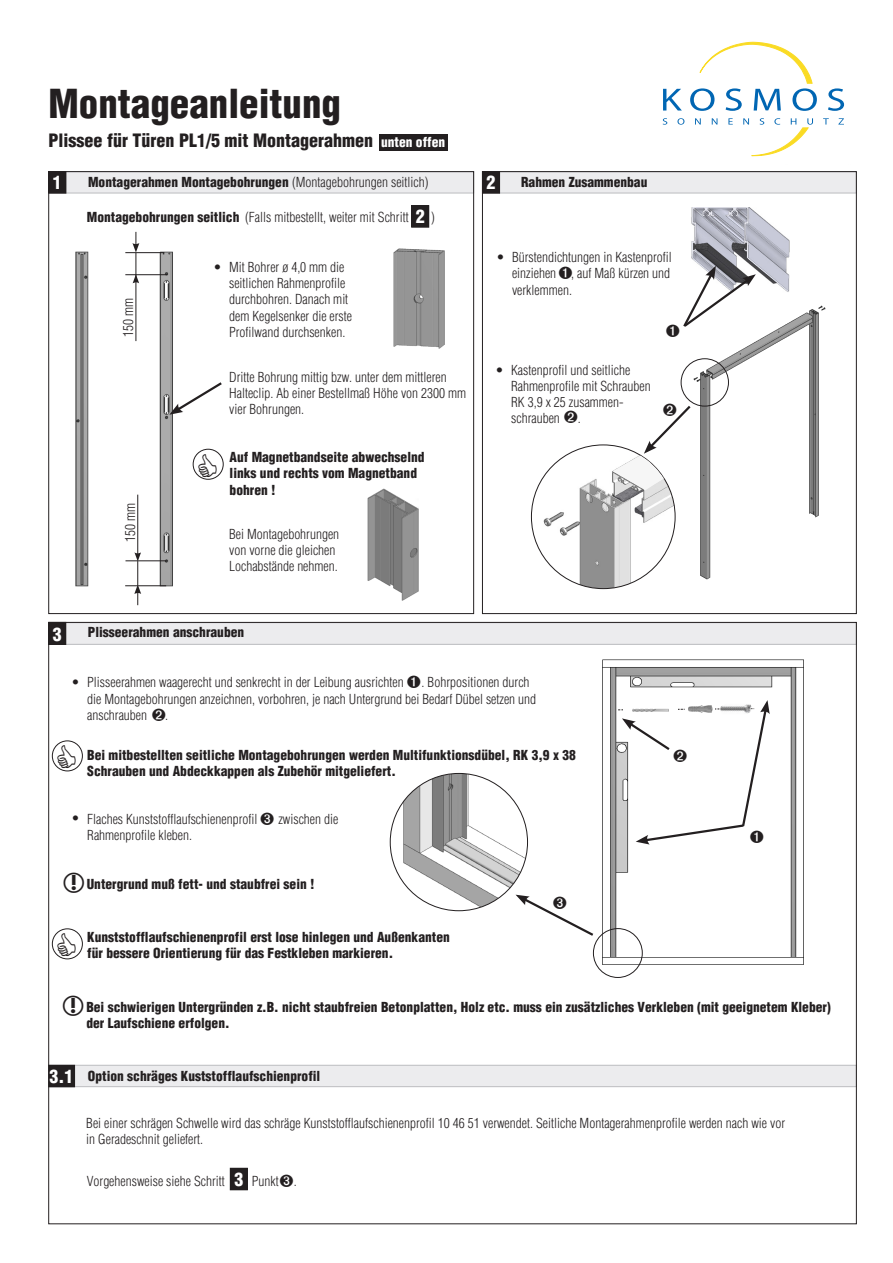
<style>
.page{position:relative;width:893px;height:1263px;background:#fff}
.page>*{position:absolute;margin:0;border:0;box-sizing:border-box;transform-origin:0 0}
.t1{font:900 condensed 39px "Helvetica";color:#231f20}
.t2{font:900 condensed 18px "Helvetica";color:#231f20}
.t3{font:900 condensed 18px "Helvetica";color:#fff}
.t4{font:300 condensed 13.5px/16.2px "Helvetica";color:#231f20}
.t5{font:900 condensed 13.5px/16.2px "Helvetica";color:#231f20}
.t6{font:900 condensed 13.5px "Helvetica";color:#fff}
.s1{font-weight:300}
.s2{font-weight:900}
.s3{font-weight:900;font-size:18px;color:#fff}
.s4{font-size:18px;color:#fff}
</style>
<div class="page">
<div style="left:49px;top:172px;width:425px;height:21px;background:#ececee"></div>
<div style="left:49px;top:171px;width:425px;height:22px;border:1px solid #bcbdc0"></div>
<div style="left:49px;top:172px;width:17px;height:21px;background:#231f20"></div>
<img style="left:393px;top:248px;width:51px;height:100px">
<img style="left:75px;top:251px;width:98px;height:336px">
<hr style="left:125px;top:561px;width:41px;height:1px;background:#231f20">
<hr style="left:125px;top:585px;width:41px;height:1px;background:#231f20">
<hr style="left:137px;top:495px;width:1px;height:60px;background:#231f20">
<svg style="left:134px;top:552px;width:7px;height:53px"></svg>
<hr style="left:125px;top:252px;width:39px;height:1px;background:#231f20">
<hr style="left:125px;top:274px;width:42px;height:1px;background:#231f20">
<hr style="left:136px;top:281px;width:1px;height:60px;background:#231f20">
<svg style="left:132px;top:232px;width:7px;height:51px"></svg>
<div style="left:193px;top:449px;width:31px;height:31px;border:1px solid #231f20;border-radius:50%"></div>
<svg style="left:169px;top:380px;width:53px;height:35px"></svg>
<img style="left:367px;top:489px;width:52px;height:112px">
<img style="left:691px;top:207px;width:99px;height:85px">
<img style="left:692px;top:305px;width:134px;height:275px">
<img style="left:543px;top:445px;width:132px;height:144px">
<div style="left:681px;top:359px;width:48px;height:47px;border:1px solid #231f20;border-radius:50%"></div>
<img style="left:403px;top:773px;width:124px;height:138px">
<img style="left:600px;top:659px;width:204px;height:308px">
<div style="left:593px;top:928px;width:49px;height:50px;border:1px solid #231f20;border-radius:50%"></div>
<div style="left:482px;top:172px;width:374px;height:21px;background:#ececee"></div>
<div style="left:482px;top:171px;width:374px;height:22px;border:1px solid #bcbdc0"></div>
<div style="left:482px;top:172px;width:18px;height:21px;background:#231f20"></div>
<div style="left:49px;top:623px;width:807px;height:21px;background:#ececee"></div>
<div style="left:49px;top:622px;width:17px;height:22px;background:#231f20"></div>
<div style="left:49px;top:622px;width:17px;height:23px;border:1px solid #231f20"></div>
<div style="left:49px;top:1065px;width:807px;height:22px;background:#ececee"></div>
<div style="left:49px;top:1065px;width:807px;height:22px;border:1px solid #bcbdc0"></div>
<div style="left:49px;top:1065px;width:26px;height:22px;background:#231f20"></div>
<div style="left:412px;top:206px;width:17px;height:21px;background:#231f20"></div>
<div style="left:411px;top:205px;width:18px;height:22px;border:1px solid #231f20"></div>
<div style="left:230px;top:1168px;width:17px;height:22px;background:#231f20"></div>
<div style="left:230px;top:1168px;width:18px;height:22px;border:1px solid #231f20"></div>
<div style="left:379px;top:134px;width:68px;height:17px;background:#231f20"></div>
<div style="left:52px;top:928px;width:31px;height:31px;border:1px solid #231f20;border-radius:50%"></div>
<div style="left:52px;top:740px;width:31px;height:31px;border:1px solid #231f20;border-radius:50%"></div>
<svg style="left:663px;top:89px;width:19px;height:22px"></svg>
<svg style="left:828px;top:88px;width:16px;height:23px"></svg>
<svg style="left:663px;top:118px;width:4px;height:7px"></svg>
<svg style="left:677px;top:118px;width:7px;height:7px"></svg>
<svg style="left:695px;top:118px;width:6px;height:7px"></svg>
<svg style="left:712px;top:118px;width:5px;height:7px"></svg>
<svg style="left:728px;top:118px;width:5px;height:7px"></svg>
<svg style="left:823px;top:118px;width:6px;height:7px"></svg>
<svg style="left:838px;top:118px;width:6px;height:7px"></svg>
<svg style="left:690px;top:42px;width:127px;height:69px"></svg>
<svg style="left:743px;top:118px;width:70px;height:38px"></svg>
<svg style="left:683px;top:266px;width:73px;height:71px"></svg>
<svg style="left:613px;top:403px;width:80px;height:87px"></svg>
<svg style="left:516px;top:895px;width:78px;height:41px"></svg>
<svg style="left:618px;top:700px;width:152px;height:144px"></svg>
<p class="t1" style="left:49px;top:79px;width:294px">Montageanleitung</p>
<p class="t2" style="left:49px;top:129px;width:326px">Plissee für Türen PL1/5 mit Montagerahmen</p>
<p class="t3" style="left:53px;top:171px;width:10px">1</p>
<p class="t5" style="left:88px;top:174px;width:342px">Montagerahmen Montagebohrungen <span class="s1">(Montagebohrungen seitlich)</span></p>
<p class="t6" style="left:381px;top:134px;width:66px">unten offen</p>
<p class="t4" style="left:87px;top:209px;width:350px"><span class="s2">Montagebohrungen seitlich</span> (Falls mitbestellt, weiter mit Schritt <span class="s3">2</span> )</p>
<p class="t4" style="left:120px;top:337px;width:40px;rotate:-90deg">150 mm</p>
<p class="t4" style="left:122px;top:542px;width:40px;rotate:-90deg">150 mm</p>
<p class="t4" style="left:213px;top:259px;width:10px">•</p>
<p class="t4" style="left:229px;top:259px;width:124px">Mit Bohrer ø 4,0 mm die seitlichen Rahmenprofile durchbohren. Danach mit dem Kegelsenker die erste<br>Profilwand durchsenken.</p>
<p class="t4" style="left:229px;top:369px;width:238px">Dritte Bohrung mittig bzw. unter dem mittleren<br>Halteclip. Ab einer Bestellmaß Höhe von 2300 mm vier Bohrungen.</p>
<p class="t5" style="left:230px;top:449px;width:196px">Auf Magnetbandseite abwechselnd links und rechts vom Magnetband bohren !</p>
<p class="t4" style="left:229px;top:526px;width:112px">Bei Montagebohrungen von vorne die gleichen<br>Lochabstände nehmen.</p>
<p class="t3" style="left:486px;top:171px;width:10px">2</p>
<p class="t5" style="left:521px;top:174px;width:128px">Rahmen Zusammenbau</p>
<p class="t4" style="left:496px;top:249px;width:10px">•</p>
<p class="t4" style="left:512px;top:249px;width:161px;text-align:justify">Bürstendichtungen in Kastenprofil einziehen , auf Maß kürzen und verklemmen.</p>
<p class="t4" style="left:495px;top:361px;width:10px">•</p>
<p class="t4" style="left:511px;top:361px;width:141px">Kastenprofil und seitliche<br>Rahmenprofile mit Schrauben<br>RK 3,9 x 25 zusammen&shy;schrauben</p>
<p class="t4" style="left:578px;top:410px;width:4px">.</p>
<p class="t3" style="left:53px;top:623px;width:10px">3</p>
<p class="t5" style="left:88px;top:624px;width:158px">Plisseerahmen anschrauben</p>
<p class="t4" style="left:72px;top:674px;width:10px">•</p>
<p class="t4" style="left:87px;top:674px;width:451px;text-indent:334px">. Bohrpositionen durch die Montagebohrungen anzeichnen, vorbohren, je nach Untergrund bei Bedarf Dübel setzen und anschrauben</p>
<p class="t4" style="left:165px;top:707px;width:4px">.</p>
<p class="t4" style="left:87px;top:674px;width:318px">Plisseerahmen waagerecht und senkrecht in der Leibung ausrichten</p>
<p class="t5" style="left:87px;top:747px;width:490px">Bei mitbestellten seitliche Montagebohrungen werden Multifunktionsdübel, RK 3,9 x 38<br>Schrauben und Abdeckkappen als Zubehör mitgeliefert.</p>
<p class="t4" style="left:72px;top:810px;width:10px">•</p>
<p class="t4" style="left:87px;top:811px;width:172px">Flaches Kunststofflaufschienenprofil</p>
<p class="t4" style="left:278px;top:811px;width:61px">zwischen die</p>
<p class="t4" style="left:87px;top:827px;width:106px">Rahmenprofile kleben.</p>
<p class="t5" style="left:87px;top:876px;width:229px">Untergrund muß fett- und staubfrei sein !</p>
<p class="t5" style="left:87px;top:929px;width:364px">Kunststofflaufschienenprofil erst lose hinlegen und Außenkanten für bessere Orientierung für das Festkleben markieren.</p>
<p class="t5" style="left:86px;top:998px;width:746px">Bei schwierigen Untergründen z.B. nicht staubfreien Betonplatten, Holz etc. muss ein zusätzliches Verkleben (mit geeignetem Kleber) der Laufschiene erfolgen.</p>
<p class="t5" style="left:50px;top:1068px;width:272px"><span class="s4">3.1</span> Option schräges Kuststofflaufschienprofil</p>
<p class="t4" style="left:86px;top:1115px;width:700px">Bei einer schrägen Schwelle wird das schräge Kunststofflaufschienenprofil 10 46 51 verwendet. Seitliche Montagerahmenprofile werden nach wie vor in Geradeschnit geliefert.</p>
<p class="t4" style="left:87px;top:1173px;width:139px">Vorgehensweise siehe Schritt</p>
<p class="t4" style="left:252px;top:1173px;width:46px">Punkt .</p>
<p class="t3" style="left:234px;top:1168px;width:10px">3</p>
</div>
